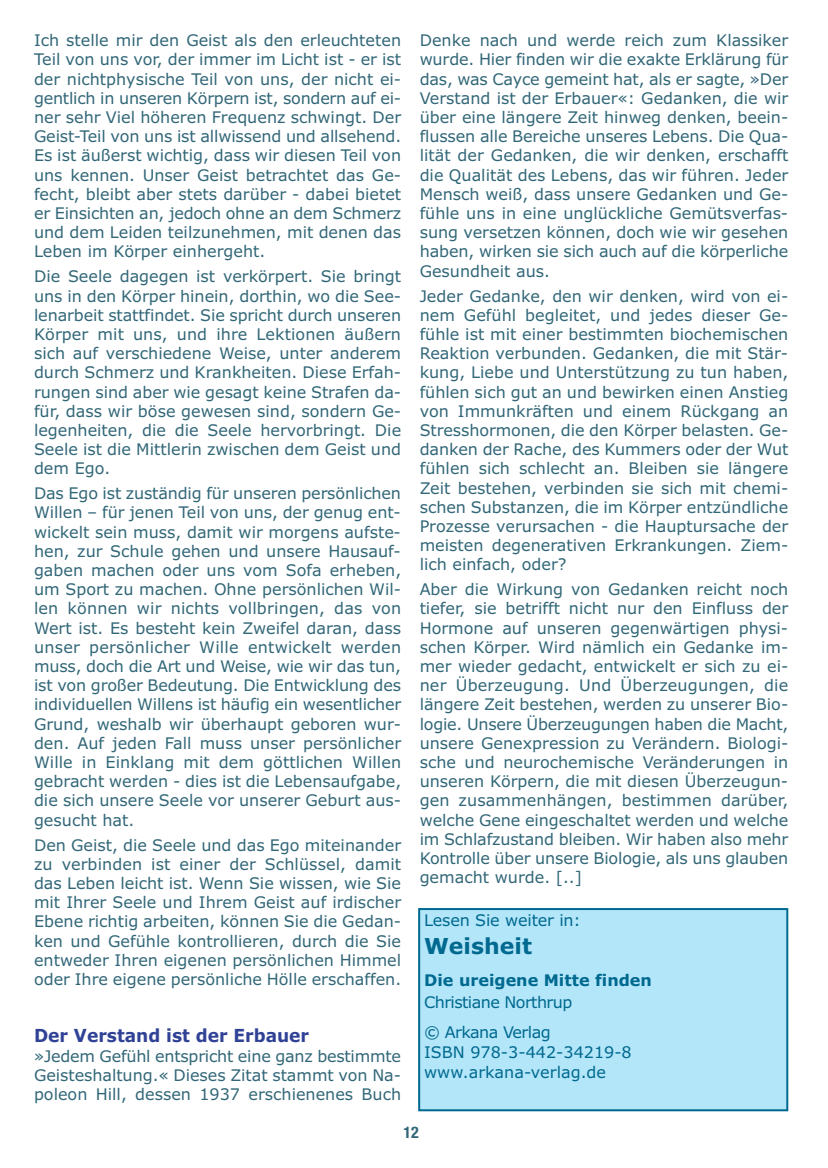
<style>
.page{position:relative;width:828px;height:1168px;background:#fff}
.page>*{position:absolute;margin:0;border:0;box-sizing:border-box;transform-origin:0 0}
.t1{font:700 22px "Verdana";color:#00698f}
.t2{font:700 18px "Verdana";color:#304296;scale:.95 1}
.t3{font:16px/19.2px "Verdana";color:#326778;text-align:justify}
.t4{font:16px/20px "Verdana";letter-spacing:-.01em;color:#00698f}
.t5{font:16px/30px "Verdana";letter-spacing:-.035em;color:#00698f}
.t6{font:700 16px "Verdana";color:#00698f}
.t7{font:700 condensed 16px "Helvetica Neue LT";color:#326778}
</style>
<div class="page">
<div style="left:420px;top:910px;width:366px;height:199px;background:#b3e6f9"></div>
<div style="left:418px;top:908px;width:370px;height:203px;border:2px solid #00698f"></div>
<p class="t3" style="left:34px;top:31px;width:369px">Ich stelle mir den Geist als den erleuchteten Teil von uns vor, der immer im Licht ist - er ist der nichtphysische Teil von uns, der nicht ei&shy;gentlich in unseren Körpern ist, sondern auf ei&shy;ner sehr Viel höheren Frequenz schwingt. Der Geist-Teil von uns ist allwissend und allsehend.<br>Es ist äußerst wichtig, dass wir diesen Teil von uns kennen. Unser Geist betrachtet das Ge&shy;fecht, bleibt aber stets darüber - dabei bietet er Einsichten an, jedoch ohne an dem Schmerz und dem Leiden teilzunehmen, mit denen das Leben im Körper einhergeht.</p>
<p class="t3" style="left:34px;top:267px;width:369px">Die Seele dagegen ist verkörpert. Sie bringt uns in den Körper hinein, dorthin, wo die See&shy;lenarbeit stattfindet. Sie spricht durch unseren Körper mit uns, und ihre Lektionen äußern sich auf verschiedene Weise, unter anderem durch Schmerz und Krankheiten. Diese Erfah&shy;rungen sind aber wie gesagt keine Strafen da&shy;für, dass wir böse gewesen sind, sondern Ge&shy;legenheiten, die die Seele hervorbringt. Die Seele ist die Mittlerin zwischen dem Geist und dem Ego.</p>
<p class="t3" style="left:34px;top:484px;width:369px">Das Ego ist zuständig für unseren persönlichen Willen – für jenen Teil von uns, der genug ent&shy;wickelt sein muss, damit wir morgens aufste&shy;hen, zur Schule gehen und unsere Hausauf&shy;gaben machen oder uns vom Sofa erheben, um Sport zu machen. Ohne persönlichen Wil&shy;len können wir nichts vollbringen, das von Wert ist. Es besteht kein Zweifel daran, dass unser persönlicher Wille entwickelt werden muss, doch die Art und Weise, wie wir das tun, ist von großer Bedeutung. Die Entwicklung des individuellen Willens ist häufig ein wesentlicher Grund, weshalb wir überhaupt geboren wur&shy;den. Auf jeden Fall muss unser persönlicher Wille in Einklang mit dem göttlichen Willen gebracht werden - dies ist die Lebensaufgabe, die sich unsere Seele vor unserer Geburt aus&shy;gesucht hat.</p>
<p class="t3" style="left:34px;top:835px;width:369px">Den Geist, die Seele und das Ego miteinander zu verbinden ist einer der Schlüssel, damit das Leben leicht ist. Wenn Sie wissen, wie Sie mit Ihrer Seele und Ihrem Geist auf irdischer Ebene richtig arbeiten, können Sie die Gedan&shy;ken und Gefühle kontrollieren, durch die Sie entweder Ihren eigenen persönlichen Himmel oder Ihre eigene persönliche Hölle erschaffen.</p>
<p class="t2" style="left:34px;top:1025px;width:291px">Der Verstand ist der Erbauer</p>
<p class="t3" style="left:34px;top:1047px;width:369px">»Jedem Gefühl entspricht eine ganz bestimmte Geisteshaltung.« Dieses Zitat stammt von Na&shy;poleon Hill, dessen 1937 erschienenes Buch</p>
<p class="t3" style="left:420px;top:31px;width:370px">Denke nach und werde reich zum Klassiker wurde. Hier finden wir die exakte Erklärung für das, was Cayce gemeint hat, als er sagte, »Der Verstand ist der Erbauer«: Gedanken, die wir über eine längere Zeit hinweg denken, beein&shy;flussen alle Bereiche unseres Lebens. Die Qua&shy;lität der Gedanken, die wir denken, erschafft die Qualität des Lebens, das wir führen. Jeder Mensch weiß, dass unsere Gedanken und Ge&shy;fühle uns in eine unglückliche Gemütsverfas&shy;sung versetzen können, doch wie wir gesehen haben, wirken sie sich auch auf die körperliche Gesundheit aus.</p>
<p class="t3" style="left:420px;top:286px;width:370px">Jeder Gedanke, den wir denken, wird von ei&shy;nem Gefühl begleitet, und jedes dieser Ge&shy;fühle ist mit einer bestimmten biochemischen Reaktion verbunden. Gedanken, die mit Stär&shy;kung, Liebe und Unterstützung zu tun haben, fühlen sich gut an und bewirken einen Anstieg von Immunkräften und einem Rückgang an Stresshormonen, die den Körper belasten. Ge&shy;danken der Rache, des Kummers oder der Wut fühlen sich schlecht an. Bleiben sie längere Zeit bestehen, verbinden sie sich mit chemi&shy;schen Substanzen, die im Körper entzündliche Prozesse verursachen - die Hauptursache der meisten degenerativen Erkrankungen. Ziem&shy;lich einfach, oder?</p>
<p class="t3" style="left:420px;top:580px;width:370px">Aber die Wirkung von Gedanken reicht noch tiefer, sie betrifft nicht nur den Einfluss der Hormone auf unseren gegenwärtigen physi&shy;schen Körper. Wird nämlich ein Gedanke im&shy;mer wieder gedacht, entwickelt er sich zu ei&shy;ner Überzeugung. Und Überzeugungen, die längere Zeit bestehen, werden zu unserer Bio&shy;logie. Unsere Überzeugungen haben die Macht, unsere Genexpression zu Verändern. Biologi&shy;sche und neurochemische Veränderungen in unseren Körpern, die mit diesen Überzeugun&shy;gen zusammenhängen, bestimmen darüber, welche Gene eingeschaltet werden und welche im Schlafzustand bleiben. Wir haben also mehr Kontrolle über unsere Biologie, als uns glauben gemacht wurde. [..]</p>
<p class="t4" style="left:424px;top:911px;width:158px">Lesen Sie weiter in:</p>
<h1 class="t1" style="left:424px;top:934px;width:109px">Weisheit</h1>
<p class="t6" style="left:424px;top:971px;width:229px">Die ureigene Mitte finden</p>
<p class="t5" style="left:424px;top:988px;width:150px">Christiane Northrup © Arkana Verlag</p>
<p class="t4" style="left:424px;top:1043px;width:209px">ISBN 978-3-442-34219-8 www.arkana-verlag.de</p>
<p class="t7" style="left:403px;top:1123px;width:17px">12</p>
</div>
